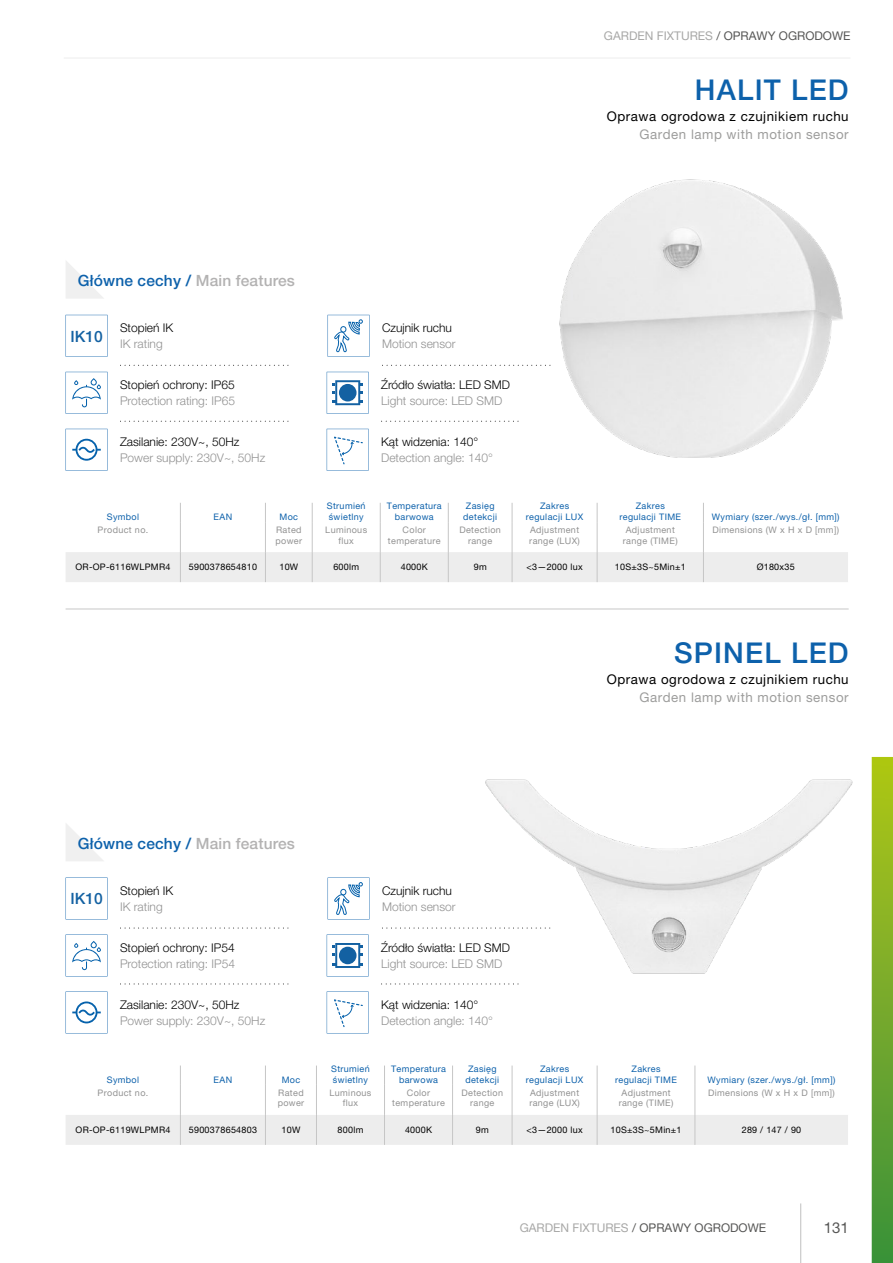
<style>
.page{position:relative;width:893px;height:1263px;background:#fff}
.page>*{position:absolute;margin:0;border:0;box-sizing:border-box;transform-origin:0 0}
.t1{font:500 28.65px "Helvetica Neue LT Pro";letter-spacing:.04em;color:#0d61ab}
.t2{font:500 15.6px "Helvetica Neue LT Pro";color:#1361a2}
.t3{font:500 15.45px "Helvetica Neue LT Pro";letter-spacing:.01em;color:#0d61ab}
.t4{font:15px "Helvetica Neue LT Pro";color:#575756}
.t5{font:13.35px "Helvetica Neue LT Pro";letter-spacing:.04em;color:#000}
.t6{font:13.35px "Helvetica Neue LT Pro";letter-spacing:.04em;color:#9d9d9c}
.t7{font:300 12px "Helvetica Neue LT Pro";color:#929292}
.t8{font:300 12px "Helvetica Neue LT Pro";color:#000}
.t9{font:12px "Helvetica Neue LT Pro";color:#575756}
.t10{font:9px/10.8px "Helvetica Neue LT Pro";letter-spacing:.04em;color:#0d61ab;text-align:center}
.t11{font:9px/10.8px "Helvetica Neue LT Pro";letter-spacing:.04em;color:#929292;text-align:center}
.t12{font:9px "Helvetica Neue LT Pro";letter-spacing:.03em;color:#000}
.s1{color:#a8a8a7}
.s2{color:#b3b2b2}
</style>
<div class="page">
<hr style="left:64px;top:58px;width:786px;height:1px;background:#ededed">
<svg style="left:66px;top:503px;width:782px;height:79px"></svg>
<hr style="left:312px;top:522px;width:1px;height:30px;background:#c6c6c6">
<hr style="left:380px;top:522px;width:1px;height:30px;background:#c6c6c6">
<hr style="left:448px;top:522px;width:1px;height:30px;background:#c6c6c6">
<hr style="left:512px;top:522px;width:1px;height:30px;background:#c6c6c6">
<hr style="left:312px;top:552px;width:1px;height:30px;background:#c6c6c6">
<hr style="left:380px;top:552px;width:1px;height:30px;background:#c6c6c6">
<hr style="left:448px;top:552px;width:1px;height:30px;background:#c6c6c6">
<hr style="left:512px;top:552px;width:1px;height:30px;background:#c6c6c6">
<svg style="left:66px;top:1065px;width:782px;height:80px"></svg>
<hr style="left:316px;top:1085px;width:1px;height:30px;background:#c6c6c6">
<hr style="left:384px;top:1085px;width:1px;height:30px;background:#c6c6c6">
<hr style="left:452px;top:1085px;width:1px;height:30px;background:#c6c6c6">
<hr style="left:512px;top:1085px;width:1px;height:30px;background:#c6c6c6">
<hr style="left:316px;top:1115px;width:1px;height:30px;background:#c6c6c6">
<hr style="left:384px;top:1115px;width:1px;height:30px;background:#c6c6c6">
<hr style="left:452px;top:1115px;width:1px;height:30px;background:#c6c6c6">
<hr style="left:512px;top:1115px;width:1px;height:30px;background:#c6c6c6">
<img style="left:531px;top:179px;width:312px;height:279px">
<img style="left:481px;top:779px;width:372px;height:206px">
<svg style="left:66px;top:315px;width:41px;height:42px"></svg>
<svg style="left:328px;top:315px;width:41px;height:42px"></svg>
<svg style="left:66px;top:372px;width:41px;height:42px"></svg>
<svg style="left:66px;top:429px;width:41px;height:42px"></svg>
<svg style="left:327px;top:372px;width:42px;height:42px"></svg>
<svg style="left:327px;top:429px;width:42px;height:42px"></svg>
<svg style="left:124px;top:365px;width:165px;height:1px"></svg>
<svg style="left:386px;top:365px;width:165px;height:1px"></svg>
<svg style="left:382px;top:421px;width:137px;height:1px"></svg>
<svg style="left:124px;top:421px;width:165px;height:1px"></svg>
<svg style="left:66px;top:261px;width:37px;height:37px"></svg>
<svg style="left:66px;top:877px;width:41px;height:1px"></svg>
<svg style="left:328px;top:877px;width:41px;height:38px"></svg>
<svg style="left:66px;top:934px;width:41px;height:37px"></svg>
<svg style="left:66px;top:991px;width:41px;height:33px"></svg>
<svg style="left:327px;top:934px;width:42px;height:42px"></svg>
<svg style="left:327px;top:991px;width:42px;height:42px"></svg>
<svg style="left:124px;top:927px;width:165px;height:1px"></svg>
<svg style="left:382px;top:927px;width:169px;height:1px"></svg>
<svg style="left:385px;top:983px;width:134px;height:1px"></svg>
<svg style="left:124px;top:983px;width:165px;height:1px"></svg>
<svg style="left:66px;top:824px;width:37px;height:37px"></svg>
<hr style="left:66px;top:608px;width:783px;height:2px;background:#dadada">
<svg style="left:872px;top:757px;width:21px;height:506px;background:#75aa29"></svg>
<hr style="left:800px;top:1203px;width:1px;height:60px;background:#c6c6c6">
<h3 class="t9" style="left:604px;top:28px;width:248px"><span class="s1">GARDEN FIXTURES</span> / OPRAWY OGRODOWE</h3>
<h1 class="t1" style="left:695px;top:72px;width:155px">HALIT LED</h1>
<h3 class="t5" style="left:607px;top:108px;width:243px">Oprawa ogrodowa z czujnikiem ruchu</h3>
<h3 class="t3" style="left:78px;top:271px;width:218px">Główne cechy / <span class="s2">Main features</span></h3>
<h2 class="t2" style="left:70px;top:327px;width:34px">IK10</h2>
<h3 class="t8" style="left:120px;top:320px;width:55px">Stopień IK</h3>
<h3 class="t8" style="left:382px;top:320px;width:72px">Czujnik ruchu</h3>
<h3 class="t7" style="left:120px;top:336px;width:44px">IK rating</h3>
<h3 class="t7" style="left:382px;top:336px;width:75px">Motion sensor</h3>
<h3 class="t8" style="left:120px;top:377px;width:116px">Stopień ochrony: IP65</h3>
<h3 class="t8" style="left:381px;top:377px;width:130px">Źródło światła: LED SMD</h3>
<h3 class="t7" style="left:120px;top:393px;width:117px">Protection rating: IP65</h3>
<h3 class="t8" style="left:120px;top:434px;width:121px">Zasilanie: 230V~, 50Hz</h3>
<h3 class="t7" style="left:381px;top:393px;width:123px">Light source: LED SMD</h3>
<h3 class="t8" style="left:381px;top:434px;width:99px">Kąt widzenia: 140°</h3>
<h3 class="t7" style="left:120px;top:450px;width:147px">Power supply: 230V~, 50Hz</h3>
<h3 class="t7" style="left:381px;top:450px;width:113px">Detection angle: 140°</h3>
<h3 class="t6" style="left:639px;top:126px;width:211px">Garden lamp with motion sensor</h3>
<p class="t10" style="left:107px;top:511px;width:34px">Symbol</p>
<p class="t10" style="left:214px;top:511px;width:20px">EAN</p>
<p class="t10" style="left:280px;top:511px;width:20px">Moc</p>
<p class="t10" style="left:327px;top:500px;width:40px;text-align:left">Strumień świetlny</p>
<p class="t10" style="left:387px;top:500px;width:56px">Temperatura barwowa</p>
<p class="t10" style="left:463px;top:500px;width:35px;text-align:left">Zasięg detekcji</p>
<p class="t10" style="left:526px;top:500px;width:59px">Zakres regulacji LUX</p>
<p class="t10" style="left:619px;top:500px;width:63px">Zakres regulacji TIME</p>
<p class="t10" style="left:712px;top:511px;width:129px">Wymiary (szer./wys./gł. [mm])</p>
<p class="t11" style="left:98px;top:524px;width:52px">Product no.</p>
<p class="t11" style="left:276px;top:524px;width:28px;text-align:left">Rated power</p>
<p class="t11" style="left:325px;top:524px;width:43px">Luminous flux</p>
<p class="t11" style="left:388px;top:524px;width:54px">Color temperature</p>
<p class="t11" style="left:459px;top:524px;width:43px">Detection range</p>
<p class="t11" style="left:529px;top:524px;width:52px;text-align:left">Adjustment range (LUX)</p>
<p class="t11" style="left:623px;top:524px;width:56px">Adjustment range (TIME)</p>
<p class="t11" style="left:712px;top:524px;width:128px">Dimensions (W x H x D [mm])</p>
<p class="t12" style="left:76px;top:562px;width:96px">OR-OP-6116WLPMR4</p>
<p class="t12" style="left:189px;top:562px;width:70px">5900378654810</p>
<p class="t12" style="left:279px;top:562px;width:20px">10W</p>
<p class="t12" style="left:333px;top:562px;width:27px">600lm</p>
<p class="t12" style="left:401px;top:562px;width:29px">4000K</p>
<p class="t12" style="left:474px;top:562px;width:14px">9m</p>
<p class="t12" style="left:526px;top:562px;width:58px">&lt;3—2000 lux</p>
<p class="t12" style="left:615px;top:562px;width:72px">10S±3S~5Min±1</p>
<p class="t12" style="left:757px;top:562px;width:40px">Ø180x35</p>
<h1 class="t1" style="left:674px;top:635px;width:176px">SPINEL LED</h1>
<h3 class="t5" style="left:607px;top:670px;width:243px">Oprawa ogrodowa z czujnikiem ruchu</h3>
<h3 class="t3" style="left:78px;top:834px;width:218px">Główne cechy / <span class="s2">Main features</span></h3>
<h2 class="t2" style="left:70px;top:889px;width:34px">IK10</h2>
<h3 class="t8" style="left:120px;top:883px;width:55px">Stopień IK</h3>
<h3 class="t8" style="left:382px;top:883px;width:72px">Czujnik ruchu</h3>
<h3 class="t7" style="left:120px;top:899px;width:44px">IK rating</h3>
<h3 class="t7" style="left:382px;top:899px;width:75px">Motion sensor</h3>
<h3 class="t8" style="left:120px;top:940px;width:116px">Stopień ochrony: IP54</h3>
<h3 class="t8" style="left:381px;top:940px;width:130px">Źródło światła: LED SMD</h3>
<h3 class="t7" style="left:120px;top:956px;width:117px">Protection rating: IP54</h3>
<h3 class="t8" style="left:120px;top:997px;width:121px">Zasilanie: 230V~, 50Hz</h3>
<h3 class="t7" style="left:381px;top:956px;width:123px">Light source: LED SMD</h3>
<h3 class="t8" style="left:381px;top:997px;width:99px">Kąt widzenia: 140°</h3>
<h3 class="t7" style="left:120px;top:1013px;width:147px">Power supply: 230V~, 50Hz</h3>
<h3 class="t7" style="left:381px;top:1013px;width:113px">Detection angle: 140°</h3>
<h3 class="t6" style="left:639px;top:688px;width:211px">Garden lamp with motion sensor</h3>
<p class="t10" style="left:107px;top:1074px;width:34px">Symbol</p>
<p class="t10" style="left:214px;top:1074px;width:20px">EAN</p>
<p class="t10" style="left:282px;top:1074px;width:20px">Moc</p>
<p class="t10" style="left:331px;top:1063px;width:40px;text-align:left">Strumień świetlny</p>
<p class="t10" style="left:391px;top:1063px;width:56px">Temperatura barwowa</p>
<p class="t10" style="left:465px;top:1063px;width:35px;text-align:left">Zasięg detekcji</p>
<p class="t10" style="left:526px;top:1063px;width:59px">Zakres regulacji LUX</p>
<p class="t10" style="left:615px;top:1063px;width:63px">Zakres regulacji TIME</p>
<p class="t10" style="left:708px;top:1074px;width:129px">Wymiary (szer./wys./gł. [mm])</p>
<p class="t11" style="left:98px;top:1087px;width:52px">Product no.</p>
<p class="t11" style="left:278px;top:1087px;width:28px;text-align:left">Rated power</p>
<p class="t11" style="left:330px;top:1087px;width:43px">Luminous flux</p>
<p class="t11" style="left:392px;top:1087px;width:54px">Color temperature</p>
<p class="t11" style="left:462px;top:1087px;width:43px">Detection range</p>
<p class="t11" style="left:529px;top:1087px;width:52px;text-align:left">Adjustment range (LUX)</p>
<p class="t11" style="left:619px;top:1087px;width:56px">Adjustment range (TIME)</p>
<p class="t11" style="left:708px;top:1087px;width:128px">Dimensions (W x H x D [mm])</p>
<p class="t12" style="left:76px;top:1124px;width:96px">OR-OP-6119WLPMR4</p>
<p class="t12" style="left:189px;top:1124px;width:70px">5900378654803</p>
<p class="t12" style="left:282px;top:1124px;width:20px">10W</p>
<p class="t12" style="left:338px;top:1124px;width:27px">800lm</p>
<p class="t12" style="left:405px;top:1124px;width:29px">4000K</p>
<p class="t12" style="left:476px;top:1124px;width:14px">9m</p>
<p class="t12" style="left:526px;top:1124px;width:58px">&lt;3—2000 lux</p>
<p class="t12" style="left:611px;top:1124px;width:72px">10S±3S~5Min±1</p>
<p class="t12" style="left:742px;top:1124px;width:61px">289 / 147 / 90</p>
<h3 class="t9" style="left:520px;top:1220px;width:248px"><span class="s1">GARDEN FIXTURES</span> / OPRAWY OGRODOWE</h3>
<h3 class="t4" style="left:824px;top:1218px;width:27px">131</h3>
</div>
